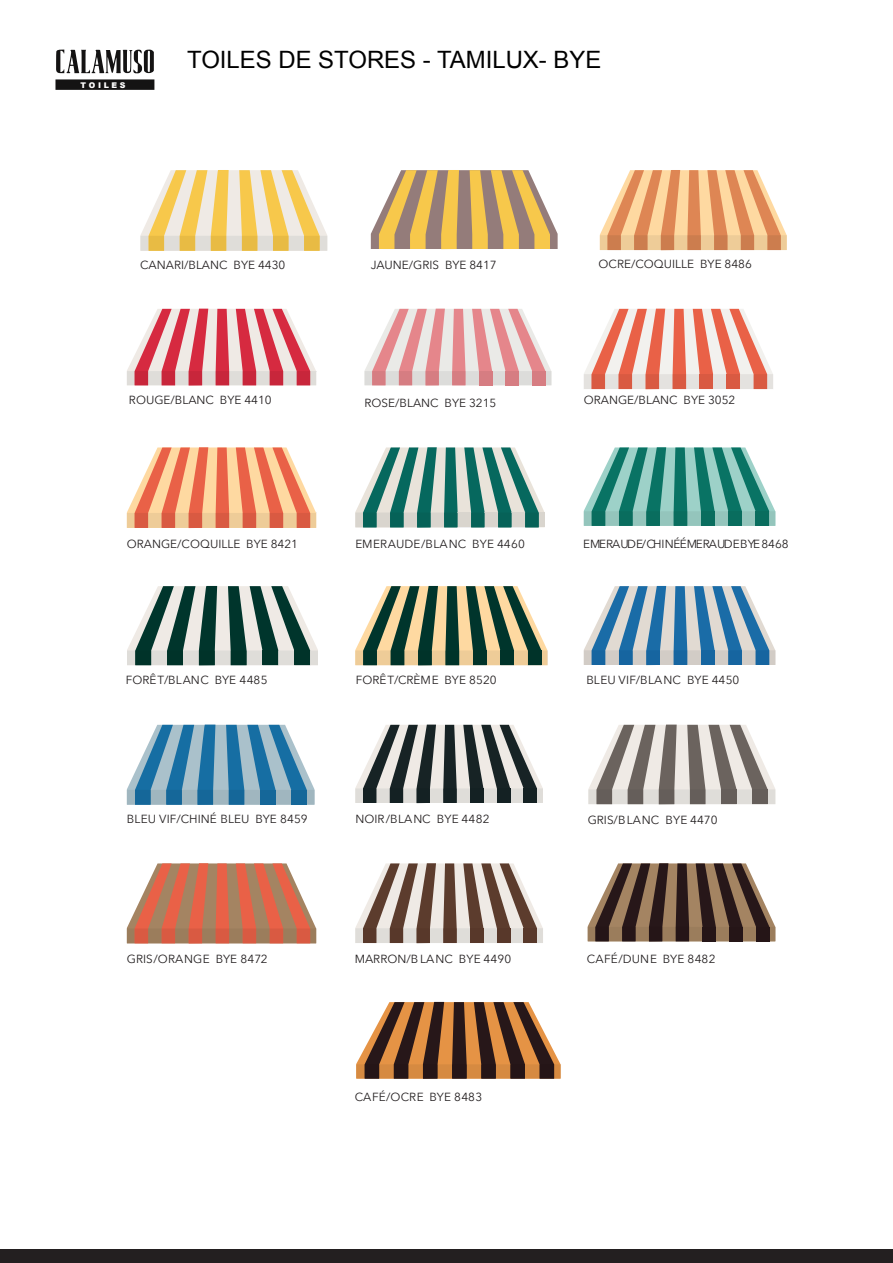
<style>
.page{position:relative;width:893px;height:1263px;background:#fff}
.page>*{position:absolute;margin:0;border:0;box-sizing:border-box;transform-origin:0 0}
.t1{font:23.85px "Arial";color:#000}
.t2{font:11.7px "Avenir Next";color:#231f20}
.t3{font:900 7.8px "Arial";color:#fff}
</style>
<div class="page">
<svg style="left:140px;top:170px;width:187px;height:81px;background:#f1dba3"></svg>
<svg style="left:371px;top:170px;width:187px;height:79px;background:#ccae76"></svg>
<svg style="left:600px;top:170px;width:187px;height:80px;background:#edb78a"></svg>
<svg style="left:365px;top:309px;width:186px;height:76px;background:#e7bebf"></svg>
<svg style="left:127px;top:309px;width:189px;height:76px;background:#e3989f"></svg>
<svg style="left:584px;top:309px;width:189px;height:80px;background:#ecb2a6"></svg>
<svg style="left:127px;top:447px;width:189px;height:81px;background:#f2a885"></svg>
<svg style="left:355px;top:447px;width:190px;height:80px;background:#88afa7"></svg>
<svg style="left:584px;top:447px;width:191px;height:79px;background:#68aca1"></svg>
<svg style="left:127px;top:586px;width:191px;height:79px;background:#899e98"></svg>
<div style="left:294px;top:650px;width:16px;height:15px;background:#003329"></div>
<svg style="left:355px;top:586px;width:192px;height:79px;background:#90977a"></svg>
<div style="left:500px;top:650px;width:14px;height:15px;background:#003329"></div>
<div style="left:528px;top:650px;width:13px;height:15px;background:#003329"></div>
<svg style="left:584px;top:586px;width:191px;height:79px;background:#8bacc3"></svg>
<svg style="left:127px;top:725px;width:187px;height:80px;background:#74a3be"></svg>
<div style="left:291px;top:790px;width:16px;height:15px;background:#156799"></div>
<svg style="left:355px;top:725px;width:188px;height:78px;background:#959897"></svg>
<div style="left:497px;top:788px;width:13px;height:15px;background:#142123"></div>
<div style="left:524px;top:788px;width:13px;height:15px;background:#142123"></div>
<svg style="left:588px;top:725px;width:187px;height:79px;background:#b6b1ad"></svg>
<div style="left:752px;top:789px;width:16px;height:15px;background:#655e5a"></div>
<svg style="left:127px;top:863px;width:189px;height:80px;background:#cb836a"></svg>
<svg style="left:355px;top:863px;width:188px;height:80px;background:#b0a098"></svg>
<div style="left:497px;top:928px;width:13px;height:15px;background:#58382a"></div>
<div style="left:524px;top:928px;width:13px;height:15px;background:#58382a"></div>
<svg style="left:588px;top:863px;width:187px;height:78px;background:#7a6557"></svg>
<div style="left:729px;top:927px;width:14px;height:14px;background:#251517"></div>
<div style="left:756px;top:927px;width:13px;height:14px;background:#251517"></div>
<svg style="left:356px;top:1002px;width:205px;height:77px;background:#946a4a"></svg>
<svg style="left:55px;top:79px;width:99px;height:11px"></svg>
<svg style="left:56px;top:50px;width:98px;height:23px"></svg>
<div style="left:0;top:1249px;width:893px;height:14px;background:#231f20"></div>
<p class="t3" style="left:81px;top:79px;width:46px">T O I L E S</p>
<p class="t1" style="left:187px;top:44px;width:416px">TOILES DE STORES - TAMILUX- BYE</p>
<p class="t2" style="left:140px;top:255px;width:147px">CANARI/BLANC BYE 4430</p>
<p class="t2" style="left:371px;top:255px;width:127px">JAUNE/GRIS BYE 8417</p>
<p class="t2" style="left:599px;top:254px;width:155px">OCRE/COQUILLE BYE 8486</p>
<p class="t2" style="left:129px;top:390px;width:144px">ROUGE/BLANC BYE 4410</p>
<p class="t2" style="left:365px;top:393px;width:133px">ROSE/BLANC BYE 3215</p>
<p class="t2" style="left:584px;top:390px;width:153px">ORANGE/BLANC BYE 3052</p>
<p class="t2" style="left:127px;top:534px;width:173px">ORANGE/COQUILLE BYE 8421</p>
<p class="t2" style="left:355px;top:534px;width:171px">EMERAUDE/BLANC BYE 4460</p>
<p class="t2" style="left:583px;top:534px;width:207px">EMERAUDE/CHINÉÉMERAUDEBYE 8468</p>
<p class="t2" style="left:126px;top:670px;width:143px">FORÊT/BLANC BYE 4485</p>
<p class="t2" style="left:356px;top:670px;width:142px">FORÊT/CRÈME BYE 8520</p>
<p class="t2" style="left:586px;top:670px;width:154px">BLEU VIF/BLANC BYE 4450</p>
<p class="t2" style="left:127px;top:809px;width:182px">BLEU VIF/CHINÉ BLEU BYE 8459</p>
<p class="t2" style="left:355px;top:809px;width:136px">NOIR/BLANC BYE 4482</p>
<p class="t2" style="left:588px;top:810px;width:131px">GRIS/BLANC BYE 4470</p>
<p class="t2" style="left:127px;top:949px;width:142px">GRIS/ORANGE BYE 8472</p>
<p class="t2" style="left:355px;top:949px;width:158px">MARRON/B LANC BYE 4490</p>
<p class="t2" style="left:587px;top:948px;width:130px">CAFÉ/DUNE BYE 8482</p>
<p class="t2" style="left:355px;top:1087px;width:129px">CAFÉ/OCRE BYE 8483</p>
</div>
